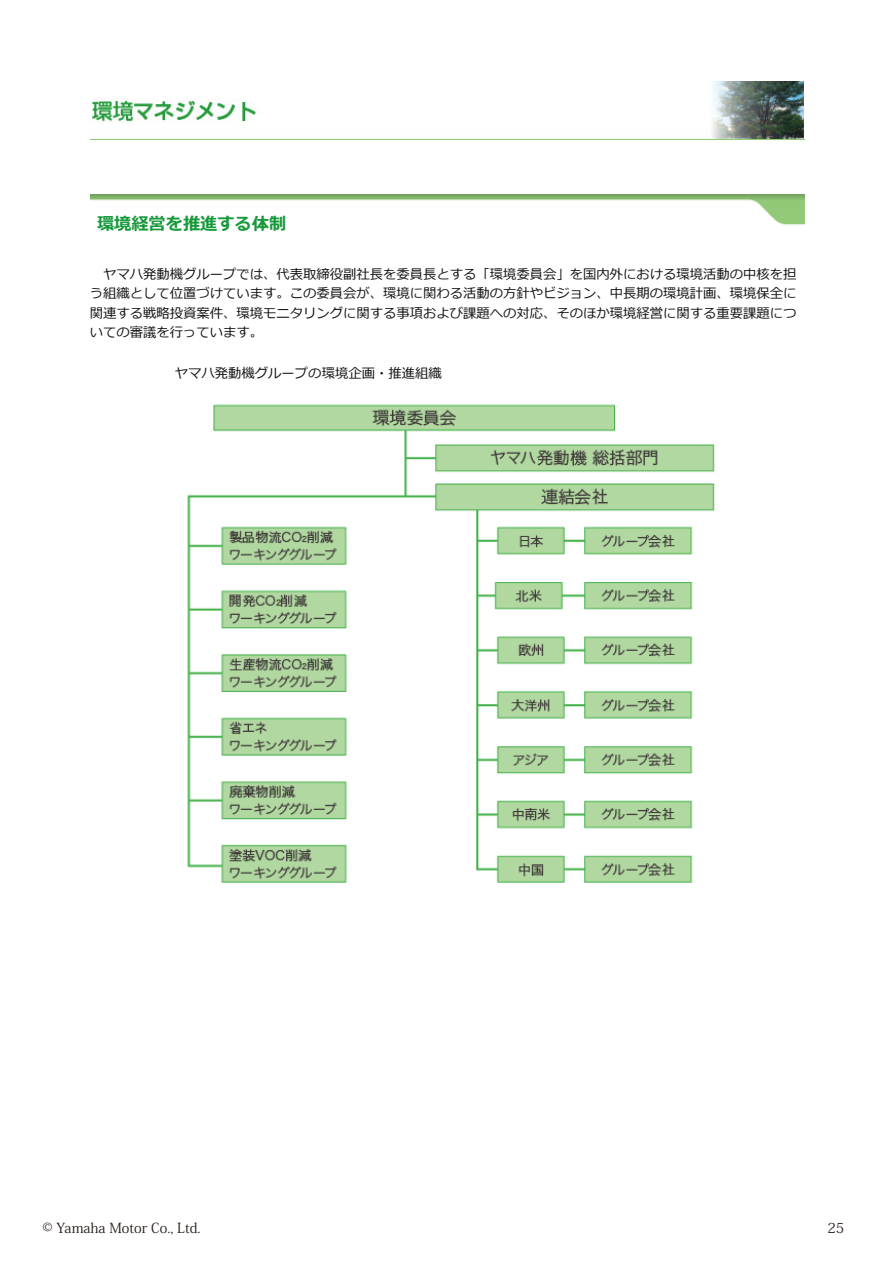
<style>
.page{position:relative;width:893px;height:1263px;background:#fff}
.page>*{position:absolute;margin:0;border:0;box-sizing:border-box;transform-origin:0 0}
.t1{font:700 17.25px "Meiryo";color:#17993b}
.t2{font:13.8px "Koz Min Pro";color:#221815}
.t3{font:13.35px/19.5px "Meiryo";color:#111;text-align:justify}
</style>
<div class="page">
<img style="left:90px;top:194px;width:714px;height:31px">
<img style="left:90px;top:82px;width:714px;height:57px">
<img style="left:187px;top:404px;width:528px;height:479px">
<p class="t1" style="left:97px;top:212px;width:191px">環境経営を推進する体制</p>
<p class="t3" style="left:90px;top:265px;width:708px">　ヤマハ発動機グループでは、代表取締役副社長を委員長とする「環境委員会」を国内外における環境活動の中核を担う組織として位置づけています。この委員会が、環境に関わる活動の方針やビジョン、中長期の環境計画、環境保全に関連する戦略投資案件、環境モニタリングに関する事項および課題への対応、そのほか環境経営に関する重要課題についての審議を行っています。</p>
<p class="t3" style="left:175px;top:364px;width:268px">ヤマハ発動機グループの環境企画・推進組織</p>
<p class="t2" style="left:43px;top:1218px;width:160px">© Yamaha Motor Co., Ltd.</p>
<p class="t2" style="left:827px;top:1218px;width:18px">25</p>
</div>
